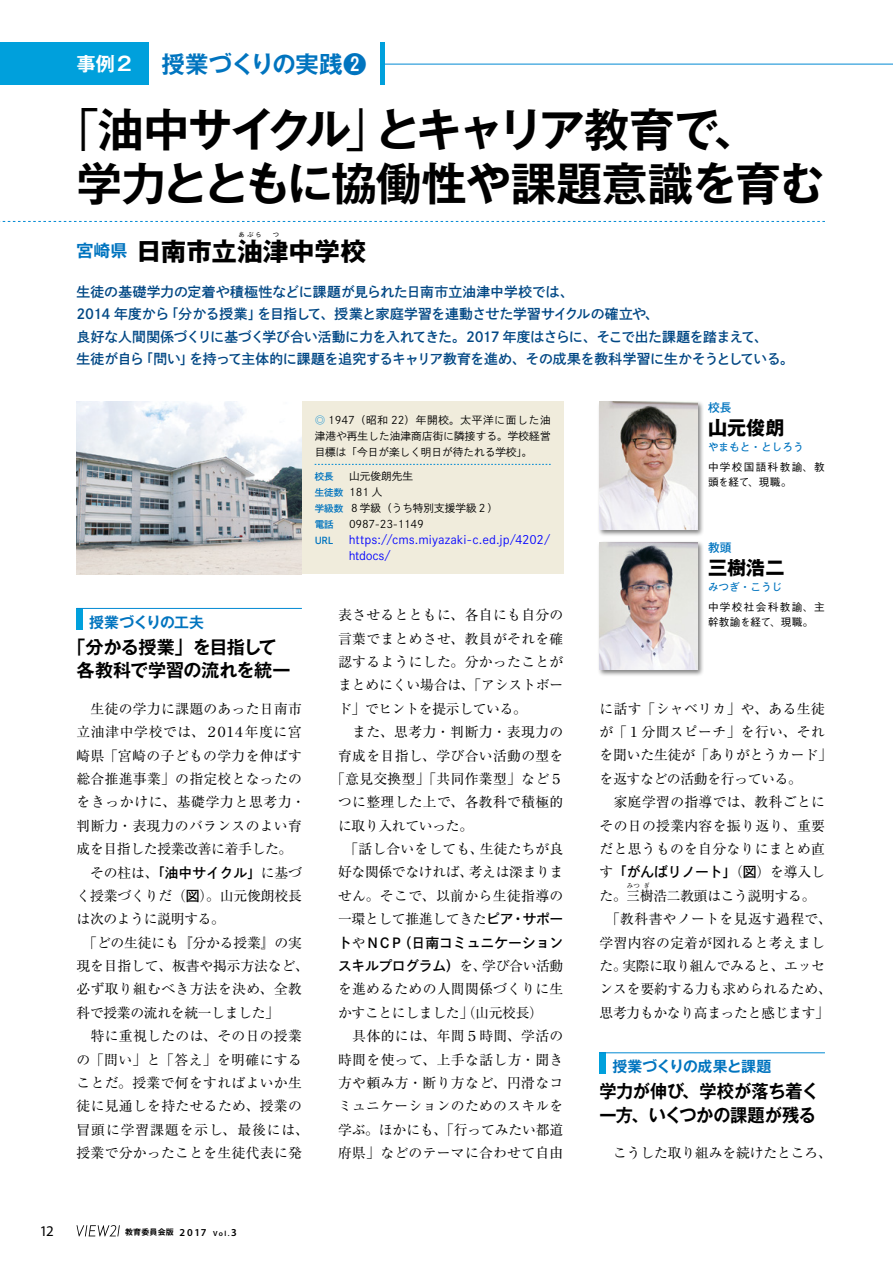
<style>
.page{position:relative;width:893px;height:1263px;background:#fff}
.page>*{position:absolute;margin:0;border:0;box-sizing:border-box;transform-origin:0 0}
.t1{font:700 45.75px/54.2px "Gothic MB101 Pro De";letter-spacing:-.04em;color:#000}
.t2{font:700 25.5px "Gothic MB101 Pro";letter-spacing:.005em;color:#000}
.t3{font:700 23.4px "Gothic MB101 Pro De";color:#0074bf}
.t4{font:700 19.2px "Gothic MB101 Pro";color:#000}
.t5{font:700 19.2px "Gothic MB101 Pro De";color:#fff}
.t6{font:700 18px/23.4px "Gothic MB101 Pro De";letter-spacing:-.02em;color:#000;scale:.95 1}
.t7{font:700 18px/23.4px "Gothic MB101 Pro De";letter-spacing:-.02em;color:#000}
.t8{font:700 14.85px "Gothic MB101 Pro De";letter-spacing:-.04em;color:#0074bf}
.t9{font:14.85px "Myriad Pro";color:#000}
.t10{font:13.8px/23.4px "Ryumin Pro";letter-spacing:.02em;color:#000}
.t11{font:13.8px/22.4px "Shuei Go Kin Std B";letter-spacing:-.015em;color:#004784}
.t12{font:13.8px/23.4px "Ryumin Pro";letter-spacing:-.01em;color:#000}
.t13{font:13.8px "Ryumin Pro";letter-spacing:-.025em;color:#000}
.t14{font:13.8px/23.4px "Shuei Go Kin Std B";letter-spacing:-.01em;color:#000}
.t15{font:11.7px/15.9px "Shuei Go Kin Std L";color:#00f}
.t16{font:500 11.7px "Gothic MB101 Pro";color:#0074bf}
.t17{font:10.65px/15.9px "Shuei Go Kin Std L";color:#000;text-align:justify}
.t18{font:500 10.65px/14.9px "Gothic BBB Pro";letter-spacing:.11em;color:#000}
.t19{font:700 10.65px "Futo Go B101 Pro";color:#0074bf}
.t20{font:10.65px "Shuei Go Kin Std L";letter-spacing:-.025em;color:#000}
.t21{font:9.6px "Shuei Go Kin Std B";letter-spacing:-.025em;color:#0074bf}
.t22{font:700 7.95px "Gothic MB101 Pro De";letter-spacing:.025em;color:#000}
.t23{font:6.45px "Gothic MB101 Pro";color:#000}
.t24{font:6.45px "Ryumin Pro";color:#000}
.s1{font-family:"Gothic MB101 Pro";font-weight:400}
.s2{font-family:"Gothic MB101 Pro De";font-size:16.95px;color:#0074bf}
.s3{color:#0089d3}
.s4{font-family:"Shuei Go Kin Std B";font-size:9.6px;color:#0074bf}
.s5{font-family:"Shuei Go Kin Std B"}
.s6{font-family:"Ryumin Pro"}
.s7{font-family:"Myriad Pro";font-weight:600;font-size:10.65px}
.s8{font-family:"Myriad Pro";font-weight:600;font-size:7.5px}
</style>
<div class="page">
<div style="left:302px;top:402px;width:261px;height:172px;background:#f0ecdc"></div>
<svg style="left:315px;top:464px;width:236px;height:1px"></svg>
<svg style="left:77px;top:1225px;width:43px;height:11px"></svg>
<img style="left:77px;top:402px;width:225px;height:172px">
<div style="left:597px;top:400px;width:107px;height:136px;background:#000;opacity:.5"></div>
<img style="left:600px;top:402px;width:97px;height:127px">
<div style="left:597px;top:540px;width:107px;height:137px;background:#000;opacity:.5"></div>
<img style="left:600px;top:542px;width:97px;height:128px">
<hr style="left:0;top:64px;width:893px;height:1px;background:#0089d3">
<div style="left:77px;top:608px;width:6px;height:21px;background:#00a0dc"></div>
<hr style="left:77px;top:608px;width:225px;height:1px;background:#0089d3">
<div style="left:600px;top:1052px;width:6px;height:22px;background:#00a0dc"></div>
<hr style="left:600px;top:1052px;width:225px;height:1px;background:#0089d3">
<svg style="left:0;top:221px;width:825px;height:1px"></svg>
<div style="left:0;top:43px;width:149px;height:42px;background:#00a0dc"></div>
<div style="left:149px;top:43px;width:234px;height:42px;background:#fff"></div>
<hr style="left:381px;top:43px;width:4px;height:42px;background:#00a0dc">
<h3 class="t5" style="left:77px;top:48px;width:59px">事例２</h3>
<h3 class="t3" style="left:162px;top:44px;width:206px">授業づくりの実践❷</h3>
<h1 class="t1" style="left:77px;top:96px;width:749px;text-indent:-23px"><span class="s1">「</span>油中サイクル<span class="s1">」</span>とキャリア教育で、<br>学力とともに協働性や課題意識を育む</h1>
<h2 class="t2" style="left:77px;top:230px;width:291px"><span class="s2">宮崎県</span>日南市立油津中学校</h2>
<p class="t23" style="left:238px;top:230px;width:25px">あぶら</p>
<p class="t23" style="left:273px;top:230px;width:8px">つ</p>
<p class="t11" style="left:77px;top:281px;width:719px">生徒の基礎学力の定着や積極性などに課題が見られた日南市立油津中学校では、<br>2014 年度から「分かる授業」を目指して、授業と家庭学習を連動させた学習サイクルの確立や、<br>良好な人間関係づくりに基づく学び合い活動に力を入れてきた。2017 年度はさらに、そこで出た課題を踏まえて、<br>生徒が自ら「問い」を持って主体的に課題を追究するキャリア教育を進め、その成果を教科学習に生かそうとしている。</p>
<p class="t17" style="left:315px;top:412px;width:237px"><span class="s3">◎</span> 1947（昭和 22）年開校。太平洋に面した油津港や再生した油津商店街に隣接する。学校経営目標は「今日が楽しく明日が待たれる学校」。</p>
<p class="t21" style="left:315px;top:470px;width:20px">校長</p>
<p class="t17" style="left:315px;top:468px;width:185px;text-align:left;text-indent:34px">山元俊朗先生<br><span class="s4">生徒数</span> 181 人<br><span class="s4">学級数</span> ８学級（うち特別支援学級２）</p>
<p class="t21" style="left:315px;top:517px;width:20px">電話</p>
<p class="t20" style="left:349px;top:517px;width:76px">0987-23-1149</p>
<p class="t21" style="left:315px;top:533px;width:20px">URL</p>
<p class="t15" style="left:349px;top:531px;width:203px">https://cms.miyazaki-c.ed.jp/4202/ htdocs/</p>
<p class="t8" style="left:89px;top:610px;width:116px">授業づくりの工夫</p>
<h3 class="t7" style="left:77px;top:633px;width:215px;text-indent:-9px">「分かる授業」を目指して各教科で学習の流れを統一</h3>
<p class="t10" style="left:77px;top:696px;width:234px">　生徒の学力に課題のあった日南市立油津中学校では、２０１４年度に宮崎県「宮崎の子どもの学力を伸ばす総合推進事業」の指定校となったのをきっかけに、基礎学力と思考力・判断力・表現力のバランスのよい育成を目指した授業改善に着手した。　その柱は、<span class="s5">「油中サイクル」</span>に基づく授業づくりだ（<span class="s5">図</span>）。山元俊朗校長は次のように説明する。<br>　「どの生徒にも『分かる授業』の実現を目指して、板書や掲示方法など、必ず取り組むべき方法を決め、全教科で授業の流れを統一しました」<br>　特に重視したのは、その日の授業の「問い」と「答え」を明確にすることだ。授業で何をすればよいか生徒に見通しを持たせるため、授業の冒頭に学習課題を示し、最後には、授業で分かったことを生徒代表に発</p>
<p class="t10" style="left:338px;top:602px;width:227px">表させるとともに、各自にも自分の</p>
<p class="t10" style="left:338px;top:626px;width:227px">言葉でまとめさせ、教員がそれを確</p>
<p class="t10" style="left:338px;top:649px;width:227px">認するようにした。分かったことが</p>
<p class="t12" style="left:338px;top:672px;width:227px">まとめにくい場合は、「アシストボー</p>
<p class="t13" style="left:338px;top:698px;width:190px">ド」でヒントを提示している。</p>
<p class="t10" style="left:338px;top:719px;width:227px">　また、思考力・判断力・表現力の</p>
<p class="t10" style="left:338px;top:743px;width:227px">育成を目指し、学び合い活動の型を</p>
<p class="t10" style="left:331px;top:766px;width:234px">「意見交換型」「共同作業型」など５</p>
<p class="t10" style="left:338px;top:789px;width:227px">つに整理した上で、各教科で積極的</p>
<p class="t13" style="left:338px;top:815px;width:137px">に取り入れていった。</p>
<p class="t10" style="left:338px;top:836px;width:227px">　「話し合いをしても、生徒たちが良</p>
<p class="t13" style="left:338px;top:861px;width:227px">好な関係でなければ、考えは深まりま</p>
<p class="t10" style="left:338px;top:883px;width:227px">せん。そこで、以前から生徒指導の</p>
<p class="t13" style="left:338px;top:908px;width:227px">一環として推進してきた<span class="s5">ピア・サポー</span></p>
<p class="t14" style="left:338px;top:930px;width:227px">ト<span class="s6">や</span>ＮＣＰ（日南コミュニケーションスキルプログラム）<span class="s6">を、学び合い活動</span></p>
<p class="t10" style="left:338px;top:976px;width:227px">を進めるための人間関係づくりに生かすことにしました」（山元校長）<br>　具体的には、年間５時間、学活の時間を使って、上手な話し方・聞き方や頼み方・断り方など、円滑なコミュニケーションのためのスキルを学ぶ。ほかにも、「行ってみたい都道府県」などのテーマに合わせて自由</p>
<p class="t9" style="left:40px;top:1222px;width:15px">12</p>
<p class="t22" style="left:125px;top:1226px;width:113px">教育委員会版 <span class="s7">2017</span> <span class="s8">Vol.</span><span class="s7">3</span></p>
<p class="t16" style="left:708px;top:398px;width:25px">校長</p>
<h3 class="t4" style="left:708px;top:411px;width:78px">山元俊朗</h3>
<p class="t19" style="left:708px;top:438px;width:97px">やまもと・としろう</p>
<p class="t18" style="left:708px;top:458px;width:118px">中学校国語科教諭、教頭を経て、現職。</p>
<p class="t16" style="left:708px;top:538px;width:25px">教頭</p>
<h3 class="t4" style="left:708px;top:552px;width:78px">三樹浩二</h3>
<p class="t19" style="left:708px;top:578px;width:76px">みつぎ・こうじ</p>
<p class="t18" style="left:708px;top:598px;width:118px">中学校社会科教諭、主幹教諭を経て、現職。</p>
<p class="t10" style="left:600px;top:696px;width:234px">に話す「シャベリカ」や、ある生徒が「１分間スピーチ」を行い、それを聞いた生徒が「ありがとうカード」を返すなどの活動を行っている。<br>　家庭学習の指導では、教科ごとにその日の授業内容を振り返り、重要だと思うものを自分なりにまとめ直</p>
<p class="t14" style="left:600px;top:860px;width:227px"><span class="s6">す</span>「がんばりノート」<span class="s6">（</span>図<span class="s6">）を導入し</span></p>
<p class="t13" style="left:600px;top:885px;width:217px">た。三樹浩二教頭はこう説明する。</p>
<p class="t24" style="left:627px;top:880px;width:15px">みつ</p>
<p class="t24" style="left:643px;top:880px;width:8px">ぎ</p>
<p class="t12" style="left:600px;top:906px;width:234px">　「教科書やノートを見返す過程で、学習内容の定着が図れると考えました。実際に取り組んでみると、エッセンスを要約する力も求められるため、思考力もかなり高まったと感じます」</p>
<p class="t8" style="left:612px;top:1054px;width:160px">授業づくりの成果と課題</p>
<h3 class="t6" style="left:600px;top:1077px;width:232px">学力が伸び、学校が落ち着く一方、いくつかの課題が残る</h3>
<p class="t12" style="left:600px;top:1140px;width:234px">　こうした取り組みを続けたところ、</p>
</div>
